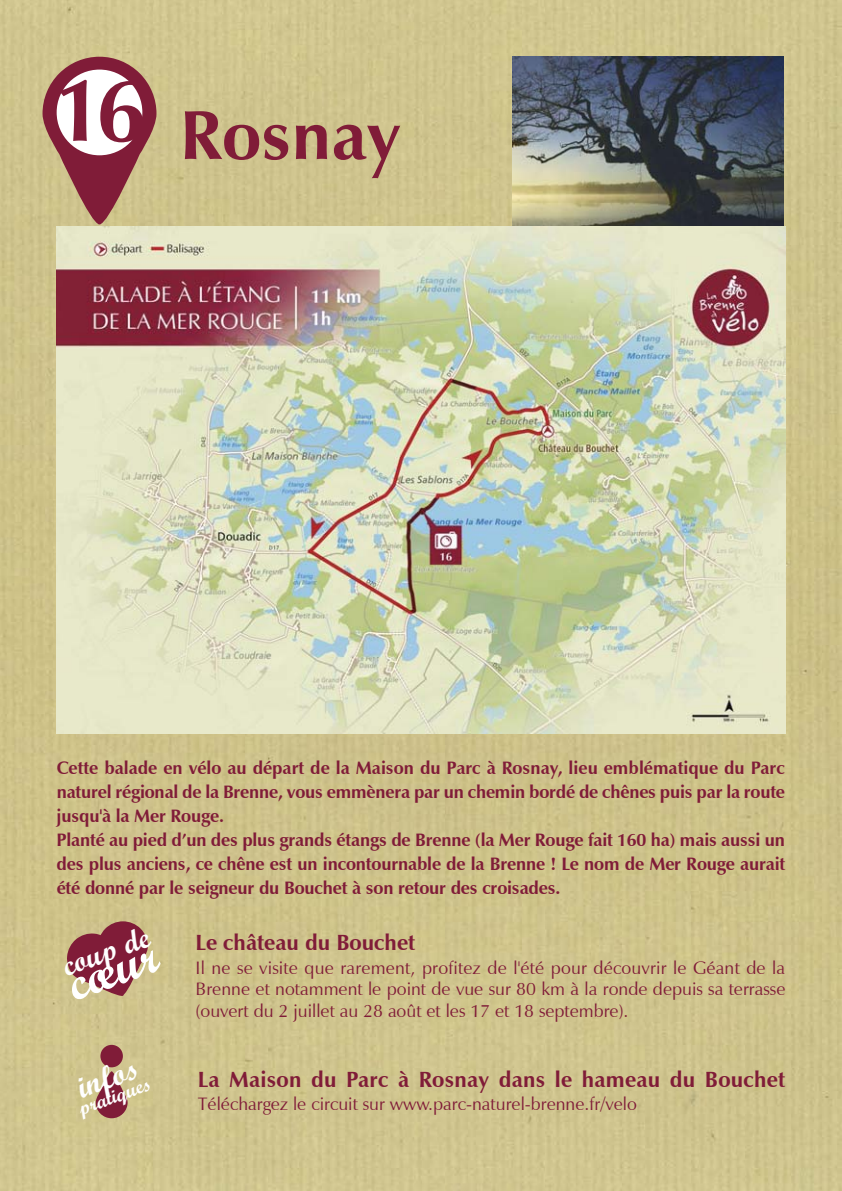
<style>
.page{position:relative;width:842px;height:1191px;background:#fff}
.page>*{position:absolute;margin:0;border:0;box-sizing:border-box;transform-origin:0 0}
.t1{font:700 90px "Zapf Humanist 601 BT";color:#801c38}
.t2{font:700 70px "Zapf Humanist 601 BT";color:#801c38}
.t3{font:50px "Script MT Bold";color:#fff}
.t4{font:32px "Script MT Bold";color:#fff}
.t5{font:30px "Script MT Bold";color:#fff}
.t6{font:700 22px "Zapf Humanist 601 BT";letter-spacing:.01em;color:#801c38}
.t7{font:20px "Script MT Bold";color:#fff}
.t8{font:700 18px/24px "Zapf Humanist 601 BT";letter-spacing:-.01em;color:#801c38}
.t9{font:18px/21.6px "Zapf Humanist 601 BT";color:#801c38;text-align:justify}
</style>
<div class="page">
<img style="left:0;top:0;width:842px;height:1191px">
<img style="left:512px;top:57px;width:271px;height:170px">
<img style="left:57px;top:227px;width:728px;height:507px">
<svg style="left:67px;top:921px;width:81px;height:77px;background:#9a5454"></svg>
<svg style="left:96px;top:1071px;width:32px;height:47px;background:#9c5756"></svg>
<div style="left:100px;top:1044px;width:23px;height:23px;background:#801c38;border-radius:50%"></div>
<svg style="left:43px;top:57px;width:113px;height:167px;background:#a77063"></svg>
<div style="left:57px;top:70px;width:85px;height:85px;background:#fff;border-radius:50%"></div>
<h1 class="t1" style="left:54px;top:54px;width:94px">16</h1>
<h2 class="t2" style="left:180px;top:92px;width:222px">Rosnay</h2>
<p class="t8" style="left:57px;top:756px;width:730px">Cette balade en vélo au départ de la Maison du Parc à Rosnay, lieu emblématique du Parc naturel régional de la Brenne, vous emmènera par un chemin bordé de chênes puis par la route jusqu'à la Mer Rouge.<br>Planté au pied d’un des plus grands étangs de Brenne (la Mer Rouge fait 160 ha) mais aussi un des plus anciens, ce chêne est un incontournable de la Brenne ! Le nom de Mer Rouge aurait été donné par le seigneur du Bouchet à son retour des croisades.</p>
<p class="t6" style="left:196px;top:929px;width:221px">Le château du Bouchet</p>
<p class="t9" style="left:196px;top:956px;width:591px">Il ne se visite que rarement, profitez de l'été pour découvrir le Géant de la Brenne et notamment le point de vue sur 80 km à la ronde depuis sa terrasse (ouvert du 2 juillet au 28 août et les 17 et 18 septembre).</p>
<h3 class="t5" style="left:57px;top:949px;width:92px;rotate:-20deg">coup de</h3>
<h3 class="t3" style="left:58px;top:956px;width:94px;rotate:-20deg">cœur</h3>
<h3 class="t4" style="left:72px;top:1069px;width:64px;rotate:-20deg">infos</h3>
<p class="t7" style="left:75px;top:1097px;width:77px;rotate:-20deg">pratiques</p>
<p class="t6" style="left:198px;top:1065px;width:589px">La Maison du Parc à Rosnay dans le hameau du Bouchet</p>
<p class="t9" style="left:198px;top:1093px;width:441px">Téléchargez le circuit sur www.parc-naturel-brenne.fr/velo</p>
</div>
